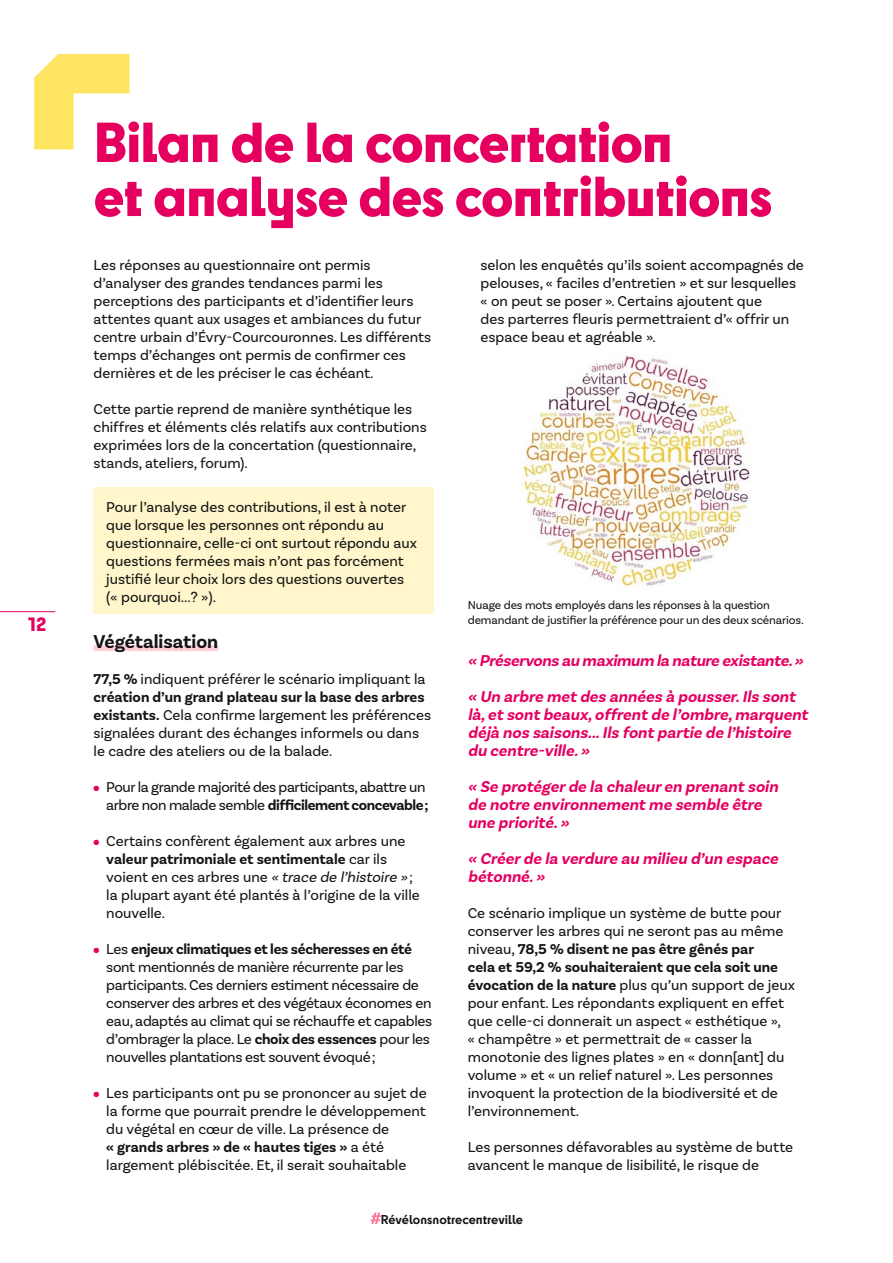
<style>
.page{position:relative;width:893px;height:1263px;background:#fff}
.page>*{position:absolute;margin:0;border:0;box-sizing:border-box;transform-origin:0 0}
.t1{font:800 52.5px/54px "Cy";letter-spacing:-.02em;color:#e50060}
.t2{font:700 19.5px "Basic Sans";color:#131413}
.t3{font:800 18px "Cy";color:#e50060}
.t4{font:italic 700 16.5px/18px "Basic Sans";color:#e50060}
.t5{font:15px/18px "Basic Sans";color:#131413}
.t6{font:15px/18px "Basic Sans";letter-spacing:-.02em;color:#131413}
.t7{font:15px/18px "Basic Sans";letter-spacing:-.03em;color:#131413;text-align:right}
.t8{font:12px/14.4px "Basic Sans";letter-spacing:-.01em;color:#131413}
.t9{font:700 12px "Cy";color:#131413}
.s1{font-weight:700}
.s2{color:#e50060}
.s3{font-style:italic}
</style>
<div class="page">
<svg style="left:34px;top:54px;width:96px;height:95px"></svg>
<div style="left:94px;top:488px;width:340px;height:126px;background:#fff6cb"></div>
<div style="left:94px;top:645px;width:124px;height:6px;background:#ffcfd8"></div>
<img style="left:523px;top:355px;width:227px;height:233px">
<hr style="left:0;top:611px;width:55px;height:1px;background:#e50060">
<svg style="left:371px;top:1212px;width:10px;height:12px"></svg>
<p class="t3" style="left:28px;top:610px;width:20px">12</p>
<h1 class="t1" style="left:94px;top:113px;width:681px">Bilan de la concertation<br>et analyse des contributions</h1>
<p class="t5" style="left:94px;top:256px;width:339px">Les réponses au questionnaire ont permis d’analyser des grandes tendances parmi les perceptions des participants et d’identifier leurs attentes quant aux usages et ambiances du futur centre urbain d’Évry-Courcouronnes. Les différents temps d’échanges ont permis de confirmer ces dernières et de les préciser le cas échéant.</p>
<p class="t5" style="left:94px;top:400px;width:335px">Cette partie reprend de manière synthétique les chiffres et éléments clés relatifs aux contributions exprimées lors de la concertation (questionnaire, stands, ateliers, forum).</p>
<p class="t5" style="left:106px;top:497px;width:312px">Pour l’analyse des contributions, il est à noter que lorsque les personnes ont répondu au questionnaire, celle-ci ont surtout répondu aux questions fermées mais n’ont pas forcément justifié leur choix lors des questions ouvertes (« pourquoi...? »).</p>
<h2 class="t2" style="left:94px;top:630px;width:126px">Végétalisation</h2>
<p class="t5" style="left:94px;top:670px;width:339px"><span class="s1">77,5 %</span> indiquent préférer le scénario impliquant la <span class="s1">création d’un grand plateau sur la base des arbres existants.</span> Cela confirme largement les préférences signalées durant des échanges informels ou dans le cadre des ateliers ou de la balade.</p>
<p class="t7" style="left:94px;top:778px;width:337px"><span class="s2">●</span> Pour la grande majorité des participants, abattre un arbre non malade semble <span class="s1">difficilement concevable;</span></p>
<p class="t5" style="left:106px;top:832px;width:315px;text-indent:-13px"><span class="s2">●</span> Certains confèrent également aux arbres une <span class="s1">valeur patrimoniale et sentimentale</span> car ils voient en ces arbres une <span class="s3">«trace de l’histoire»</span>; la plupart ayant été plantés à l’origine de la ville nouvelle.</p>
<p class="t6" style="left:106px;top:940px;width:327px;text-indent:-13px"><span class="s2">●</span> Les <span class="s1">enjeux climatiques et les sécheresses en été </span>sont mentionnés de manière récurrente par les participants. Ces derniers estiment nécessaire de conserver des arbres et des végétaux économes en eau, adaptés au climat qui se réchauffe et capables d’ombrager la place. Le <span class="s1">choix des essences</span> pour les nouvelles plantations est souvent évoqué;</p>
<p class="t5" style="left:106px;top:1084px;width:322px;text-indent:-13px"><span class="s2">●</span> Les participants ont pu se prononcer au sujet de la forme que pourrait prendre le développement du végétal en cœur de ville. La présence de<br><span class="s1">« grands arbres » de « hautes tiges »</span> a été largement plébiscitée. Et, il serait souhaitable</p>
<p class="t5" style="left:480px;top:256px;width:325px">selon les enquêtés qu’ils soient accompagnés de pelouses, « faciles d’entretien » et sur lesquelles « on peut se poser ». Certains ajoutent que<br>des parterres fleuris permettraient d’« offrir un espace beau et agréable ».</p>
<p class="t8" style="left:468px;top:598px;width:337px">Nuage des mots employés dans les réponses à la question demandant de justifier la préférence pour un des deux scénarios.</p>
<p class="t4" style="left:468px;top:643px;width:340px;line-height:36px">« Préservons au maximum la nature existante.» « Un arbre met des années à pousser.Ils sont</p>
<p class="t4" style="left:468px;top:706px;width:345px">là,et sont beaux,offrent de l’ombre,marquent déjà nos saisons...Ils font partie de l’histoire du centre-ville. »</p>
<p class="t4" style="left:468px;top:778px;width:315px">« Se protégerde la chaleuren prenant soin de notre environnement me semble être une priorité. »</p>
<p class="t4" style="left:468px;top:850px;width:315px">« Créerde la verdure au milieu d’un espace bétonné. »</p>
<p class="t5" style="left:468px;top:904px;width:329px">Ce scénario implique un système de butte pour conserver les arbres qui ne seront pas au même niveau, <span class="s1">78,5 % disent ne pas être gênés par<br>cela et 59,2 % souhaiteraient que cela soit une évocation de la nature</span> plus qu’un support de jeux pour enfant. Les répondants expliquent en effet que celle-ci donnerait un aspect « esthétique »,<br>« champêtre » et permettrait de « casser la monotonie des lignes plates » en « donn[ant] du volume » et « un relief naturel ». Les personnes invoquent la protection de la biodiversité et de l’environnement.</p>
<p class="t5" style="left:468px;top:1138px;width:327px">Les personnes défavorables au système de butte avancent le manque de lisibilité, le risque de</p>
<p class="t9" style="left:381px;top:1210px;width:144px">Révélonsnotrecentreville</p>
</div>
